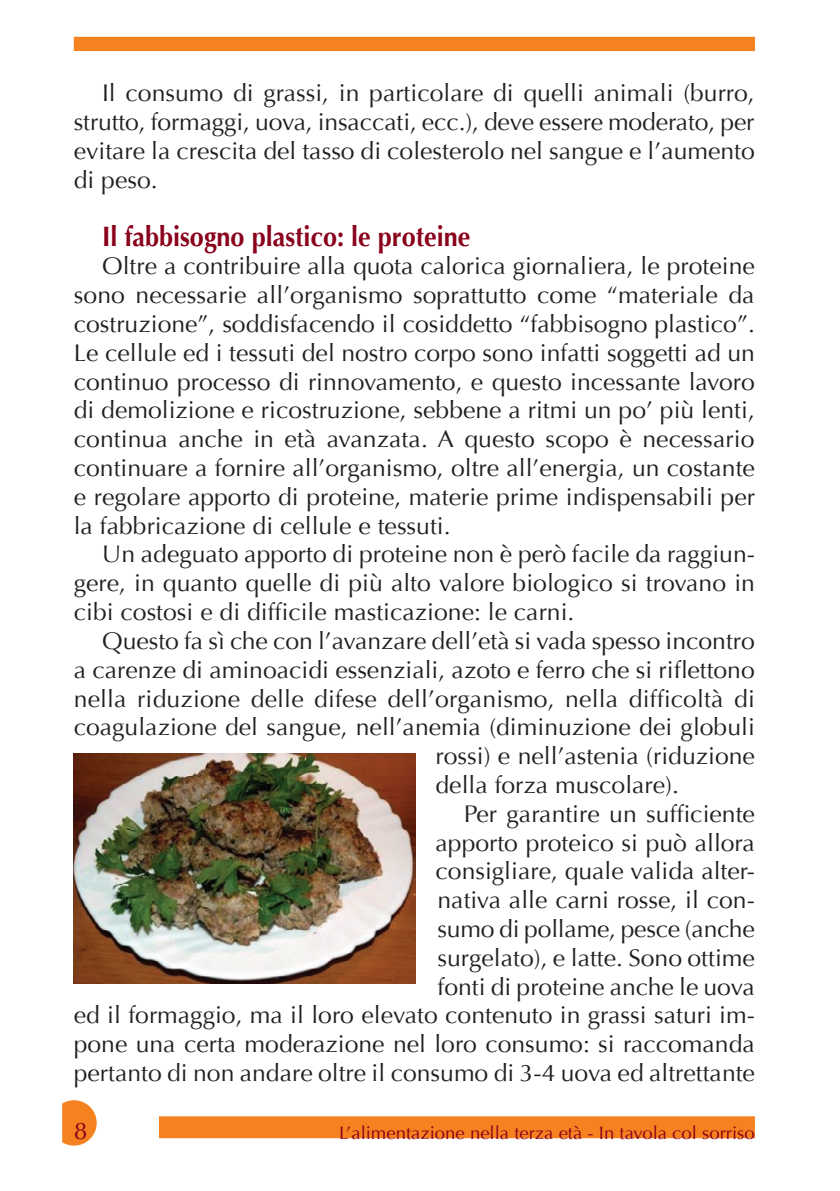
<style>
.page{position:relative;width:840px;height:1191px;background:#fff}
.page>*{position:absolute;margin:0;border:0;box-sizing:border-box;transform-origin:0 0}
.t1{font:700 28px "Optima";color:#8a011b;scale:.9 1}
.t2{font:24px/28.8px "Optima";color:#231f20;text-align:justify}
.t3{font:18px "Optima";color:#8a011b}
</style>
<div class="page">
<div style="left:160px;top:1117px;width:593px;height:20px;background:#f58220"></div>
<div style="left:159px;top:1116px;width:595px;height:22px;border:2px solid #f58220"></div>
<div style="left:52px;top:1101px;width:44px;height:43px;background:#f58220;border-radius:50%"></div>
<div style="left:51px;top:1100px;width:46px;height:45px;border:2px solid #f58220;border-radius:50%"></div>
<div style="left:52px;top:1101px;width:9px;height:43px;background:#fff"></div>
<div style="left:51px;top:1100px;width:11px;height:45px;border:2px solid #fff"></div>
<div style="left:75px;top:38px;width:678px;height:12px;background:#f58220"></div>
<div style="left:74px;top:37px;width:680px;height:14px;border:2px solid #f58220"></div>
<img style="left:74px;top:753px;width:341px;height:230px">
<p class="t2" style="left:74px;top:79px;width:682px;text-indent:28px">Il consumo di grassi, in particolare di quelli animali (burro, strutto, formaggi, uova, insaccati, ecc.), deve essere moderato, per evitare la crescita del tasso di colesterolo nel sangue e l’aumento di peso.</p>
<p class="t1" style="left:102px;top:220px;width:410px">Il fabbisogno plastico: le proteine</p>
<p class="t2" style="left:74px;top:252px;width:682px;text-indent:28px">Oltre a contribuire alla quota calorica giornaliera, le proteine sono necessarie all’organismo soprattutto come “materiale da costruzione”, soddisfacendo il cosiddetto “fabbisogno plastico”.<br>Le cellule ed i tessuti del nostro corpo sono infatti soggetti ad un continuo processo di rinnovamento, e questo incessante lavoro di demolizione e ricostruzione, sebbene a ritmi un po’ più lenti, continua anche in età avanzata. A questo scopo è necessario continuare a fornire all’organismo, oltre all’energia, un costante e regolare apporto di proteine, materie prime indispensabili per la fabbricazione di cellule e tessuti.</p>
<p class="t2" style="left:74px;top:540px;width:682px;text-indent:28px">Un adeguato apporto di proteine non è però facile da raggiun&shy;gere, in quanto quelle di più alto valore biologico si trovano in cibi costosi e di difficile masticazione: le carni.</p>
<p class="t2" style="left:102px;top:626px;width:653px">Questo fa sì che con l’avanzare dell’età si vada spesso incontro</p>
<p class="t2" style="left:74px;top:655px;width:682px">a carenze di aminoacidi essenziali, azoto e ferro che si riflettono</p>
<p class="t2" style="left:74px;top:684px;width:682px">nella riduzione delle difese dell’organismo, nella difficoltà di</p>
<p class="t2" style="left:74px;top:713px;width:682px">coagulazione del sangue, nell’anemia (diminuzione dei globuli</p>
<p class="t2" style="left:435px;top:742px;width:321px">rossi) e nell’astenia (riduzione</p>
<p class="t2" style="left:435px;top:770px;width:245px">della forza muscolare).</p>
<p class="t2" style="left:463px;top:799px;width:292px">Per garantire un sufficiente</p>
<p class="t2" style="left:435px;top:828px;width:321px">apporto proteico si può allora</p>
<p class="t2" style="left:435px;top:857px;width:321px">consigliare, quale valida alter-</p>
<p class="t2" style="left:437px;top:886px;width:319px">nativa alle carni rosse, il con-</p>
<p class="t2" style="left:437px;top:914px;width:318px">sumo di pollame, pesce (anche</p>
<p class="t2" style="left:437px;top:943px;width:319px">surgelato), e latte. Sono ottime</p>
<p class="t2" style="left:437px;top:972px;width:319px">fonti di proteine anche le uova</p>
<p class="t2" style="left:74px;top:1001px;width:682px">ed il formaggio, ma il loro elevato contenuto in grassi saturi im-</p>
<p class="t2" style="left:74px;top:1030px;width:682px">pone una certa moderazione nel loro consumo: si raccomanda</p>
<p class="t2" style="left:74px;top:1058px;width:682px">pertanto di non andare oltre il consumo di 3-4 uova ed altrettante</p>
<p class="t3" style="left:339px;top:1122px;width:417px">L’alimentazione nella terza età - In tavola col sorriso</p>
</div>
